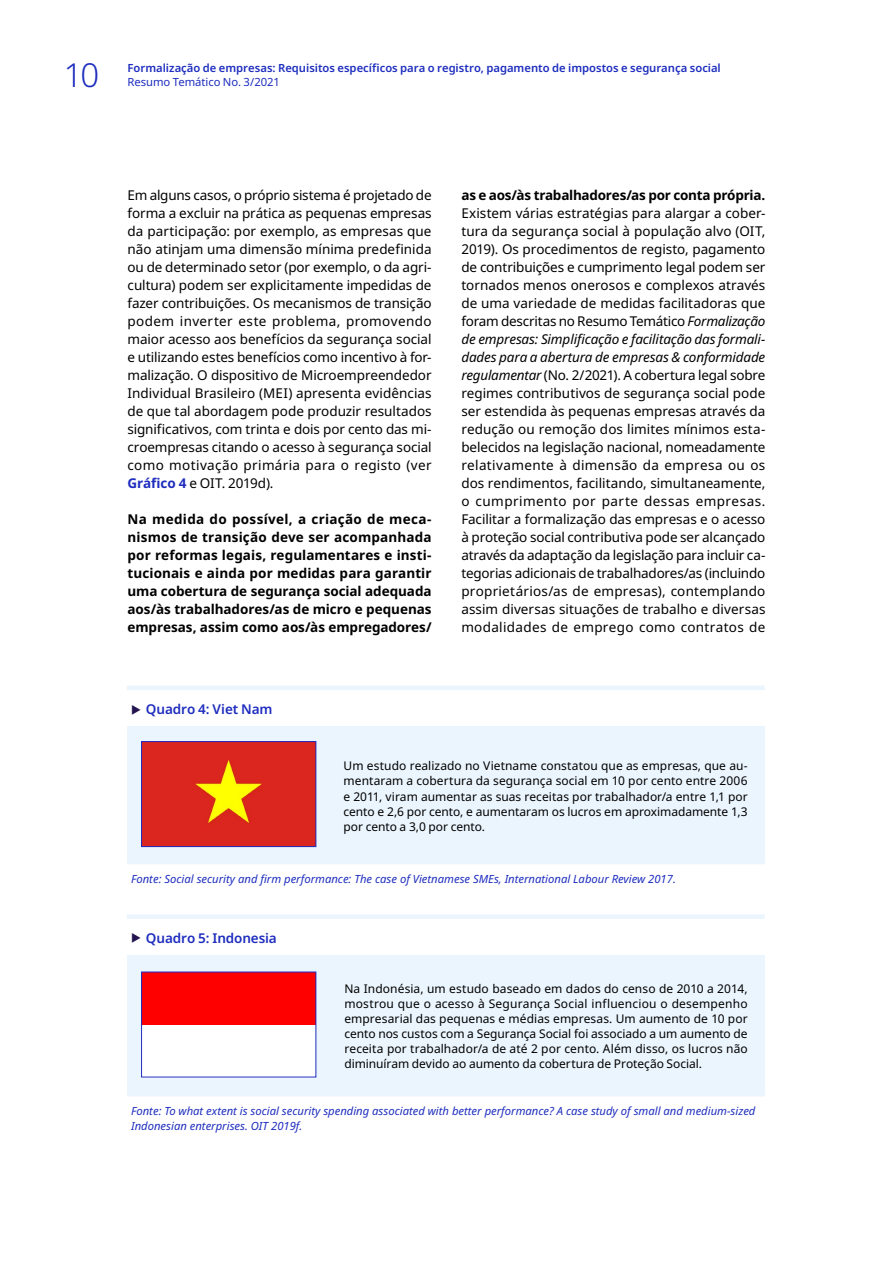
<style>
.page{position:relative;width:893px;height:1263px;background:#fff}
.page>*{position:absolute;margin:0;border:0;box-sizing:border-box;transform-origin:0 0}
.t1{font:300 33px "Noto Sans";color:#1e2dbe}
.Body_text{font:13.5px/18px "Noto Sans";letter-spacing:.02em;color:#000;text-align:justify}
.Body_text-2{font:700 13.5px/18px "Noto Sans";letter-spacing:-.005em;color:#000;text-align:justify}
.t2{font:600 13.5px "Noto Sans";letter-spacing:-.01em;color:#1e2dbe}
.Table_text{font:12px/15px "Noto Sans";letter-spacing:-.005em;color:#000;text-align:justify}
.Source{font:italic 11.25px/15px "Noto Sans";color:#1e2dbe}
.t3{font:600 11.25px "Noto Sans";color:#1e2dbe}
.t4{font:11.25px "Noto Sans";letter-spacing:-.005em;color:#1e2dbe}
.s1{font-weight:700;color:#1e2dbe}
.s2{font-weight:700}
.s3{font-style:italic}
</style>
<div class="page">
<div style="left:127px;top:955px;width:638px;height:139px;background:#ebf5fd"></div>
<hr style="left:127px;top:1092px;width:638px;height:4px;background:#ebf5fd">
<div style="left:127px;top:914px;width:638px;height:5px;background:#ebf5fd"></div>
<div style="left:142px;top:972px;width:174px;height:105px;background:#fff"></div>
<div style="left:142px;top:972px;width:174px;height:52px;background:#f00"></div>
<div style="left:127px;top:726px;width:638px;height:136px;background:#ebf5fd"></div>
<hr style="left:127px;top:860px;width:638px;height:4px;background:#ebf5fd">
<hr style="left:127px;top:686px;width:638px;height:4px;background:#ebf5fd">
<img style="left:143px;top:743px;width:171px;height:102px">
<div style="left:141px;top:741px;width:175px;height:106px;border:1px solid #1e2dbe"></div>
<h1 class="t1" style="left:64px;top:52px;width:37px">10</h1>
<p class="t3" style="left:128px;top:60px;width:595px">Formalização de empresas: Requisitos específicos para o registro, pagamento de impostos e segurança social</p>
<p class="t4" style="left:128px;top:74px;width:154px">Resumo Temático No. 3/2021</p>
<p class="Body_text" style="left:128px;top:186px;width:306px">Em alguns casos, o próprio sistema é projetado de forma a excluir na prática as pequenas empresas da participação: por exemplo, as empresas que não atinjam uma dimensão mínima predefinida ou de determinado setor (por exemplo, o da agri&shy;cultura) podem ser explicitamente impedidas de fazer contribuições. Os mecanismos de transição podem inverter este problema, promovendo maior acesso aos benefícios da segurança social e utilizando estes benefícios como incentivo à for&shy;malização. O dispositivo de Microempreendedor Individual Brasileiro (MEI) apresenta evidências de que tal abordagem pode produzir resultados significativos, com trinta e dois por cento das mi&shy;croempresas citando o acesso à segurança social como motivação primária para o registo (ver <span class="s1">Gráfico 4</span> e OIT. 2019d).</p>
<p class="Body_text-2" style="left:128px;top:510px;width:306px">Na medida do possível, a criação de meca&shy;nismos de transição deve ser acompanhada por reformas legais, regulamentares e insti&shy;tucionais e ainda por medidas para garantir uma cobertura de segurança social adequada aos/às trabalhadores/as de micro e pequenas empresas, assim como aos/às empregadores/</p>
<p class="t2" style="left:146px;top:700px;width:128px">Quadro 4: Viet Nam</p>
<p class="Body_text" style="left:461px;top:186px;width:306px"><span class="s2">as e aos/às trabalhadores/as por conta própria.<br></span>Existem várias estratégias para alargar a cober&shy;tura da segurança social à população alvo (OIT, 2019). Os procedimentos de registo, pagamento de contribuições e cumprimento legal podem ser tornados menos onerosos e complexos através de uma variedade de medidas facilitadoras que foram descritas no Resumo Temático <span class="s3">Formalização de empresas: Simplificação e facilitação das formali&shy;dades para a abertura de empresas &amp; conformidade regulamentar</span> (No. 2/2021). A cobertura legal sobre regimes contributivos de segurança social pode ser estendida às pequenas empresas através da redução ou remoção dos limites mínimos esta&shy;belecidos na legislação nacional, nomeadamente relativamente à dimensão da empresa ou os dos rendimentos, facilitando, simultaneamente, o cumprimento por parte dessas empresas.<br>Facilitar a formalização das empresas e o acesso à proteção social contributiva pode ser alcançado através da adaptação da legislação para incluir ca&shy;tegorias adicionais de trabalhadores/as (incluindo proprietários/as de empresas), contemplando assim diversas situações de trabalho e diversas modalidades de emprego como contratos de</p>
<p class="Table_text" style="left:344px;top:759px;width:406px">Um estudo realizado no Vietname constatou que as empresas, que au&shy;mentaram a cobertura da segurança social em 10 por cento entre 2006 e 2011, viram aumentar as suas receitas por trabalhador/a entre 1,1 por cento e 2,6 por cento, e aumentaram os lucros em aproximadamente 1,3 por cento a 3,0 por cento.</p>
<p class="Source" style="left:131px;top:871px;width:546px">Fonte: Social security and firm performance: The case of Vietnamese SMEs, International Labour Review 2017.</p>
<p class="t2" style="left:146px;top:928px;width:132px">Quadro 5: Indonesia</p>
<p class="Table_text" style="left:344px;top:982px;width:405px">Na Indonésia, um estudo baseado em dados do censo de 2010 a 2014, mostrou que o acesso à Segurança Social influenciou o desempenho empresarial das pequenas e médias empresas. Um aumento de 10 por cento nos custos com a Segurança Social foi associado a um aumento de receita por trabalhador/a de até 2 por cento. Além disso, os lucros não diminuíram devido ao aumento da cobertura de Proteção Social.</p>
<p class="Source" style="left:131px;top:1103px;width:626px">Fonte: To what extent is social security spending associated with better performance? A case study of small and medium-sized<br>Indonesian enterprises. OIT 2019f.</p>
</div>
